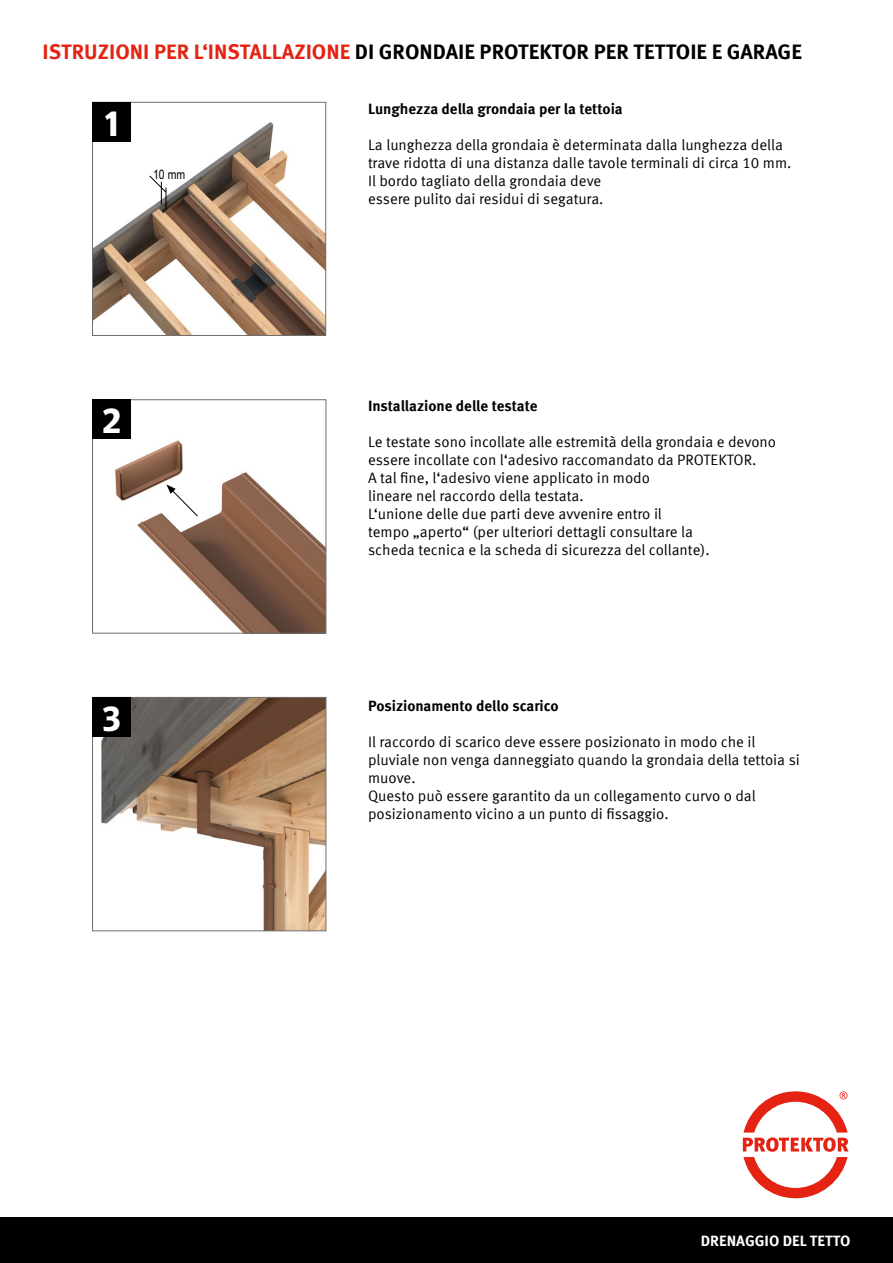
<style>
.page{position:relative;width:893px;height:1263px;background:#fff}
.page>*{position:absolute;margin:0;border:0;box-sizing:border-box;transform-origin:0 0}
.t1{font:700 34.8px "Meta Head OT";color:#fff}
.t2{font:700 21px "Meta Offc Pro";color:#000}
.t3{font:15px/18px "Meta Offc Pro Norm";color:#000}
.t4{font:700 15px "Meta Offc Pro";color:#000}
.t5{font:700 15px "Meta Offc Pro";color:#fff}
.t6{font:12.75px "Arial Narrow";color:#000}
.s1{color:#e42313}
</style>
<div class="page">
<div style="left:0;top:1217px;width:893px;height:46px;background:#000"></div>
<img style="left:94px;top:122px;width:230px;height:212px">
<div style="left:92px;top:102px;width:234px;height:234px;border:1px solid #706f6f"></div>
<div style="left:92px;top:102px;width:39px;height:40px;background:#000"></div>
<svg style="left:149px;top:175px;width:18px;height:35px"></svg>
<img style="left:115px;top:440px;width:209px;height:191px">
<div style="left:92px;top:399px;width:234px;height:234px;border:1px solid #706f6f"></div>
<div style="left:92px;top:399px;width:39px;height:40px;background:#000"></div>
<svg style="left:166px;top:484px;width:33px;height:33px"></svg>
<img style="left:101px;top:699px;width:223px;height:230px">
<div style="left:92px;top:697px;width:234px;height:234px;border:1px solid #706f6f"></div>
<div style="left:92px;top:697px;width:39px;height:40px;background:#000"></div>
<svg style="left:743px;top:1091px;width:105px;height:107px"></svg>
<h2 class="t2" style="left:43px;top:35px;width:761px"><span class="s1">ISTRUZIONI PER L‘INSTALLAZIONE</span> DI GRONDAIE PROTEKTOR PER TETTOIE E GARAGE</h2>
<h1 class="t1" style="left:105px;top:103px;width:16px">1</h1>
<p class="t6" style="left:153px;top:165px;width:34px">10 mm</p>
<h1 class="t1" style="left:103px;top:400px;width:20px">2</h1>
<h1 class="t1" style="left:103px;top:698px;width:19px">3</h1>
<p class="t4" style="left:368px;top:97px;width:256px">Lunghezza della grondaia per la tettoia</p>
<p class="t3" style="left:368px;top:134px;width:425px">La lunghezza della grondaia è determinata dalla lunghezza della trave ridotta di una distanza dalle tavole terminali di circa 10 mm.<br>Il bordo tagliato della grondaia deve<br>essere pulito dai residui di segatura.</p>
<p class="t4" style="left:368px;top:394px;width:171px">Installazione delle testate</p>
<p class="t3" style="left:368px;top:432px;width:410px">Le testate sono incollate alle estremità della grondaia e devono essere incollate con l‘adesivo raccomandato da PROTEKTOR.<br>A tal fine, l‘adesivo viene applicato in modo<br>lineare nel raccordo della testata.<br>L‘unione delle due parti deve avvenire entro il<br>tempo „aperto“ (per ulteriori dettagli consultare la<br>scheda tecnica e la scheda di sicurezza del collante).</p>
<p class="t4" style="left:368px;top:694px;width:192px">Posizionamento dello scarico</p>
<p class="t3" style="left:368px;top:732px;width:433px">Il raccordo di scarico deve essere posizionato in modo che il pluviale non venga danneggiato quando la grondaia della tettoia si muove.<br>Questo può essere garantito da un collegamento curvo o dal posizionamento vicino a un punto di fissaggio.</p>
<p class="t5" style="left:701px;top:1229px;width:151px">DRENAGGIO DEL TETTO</p>
</div>
